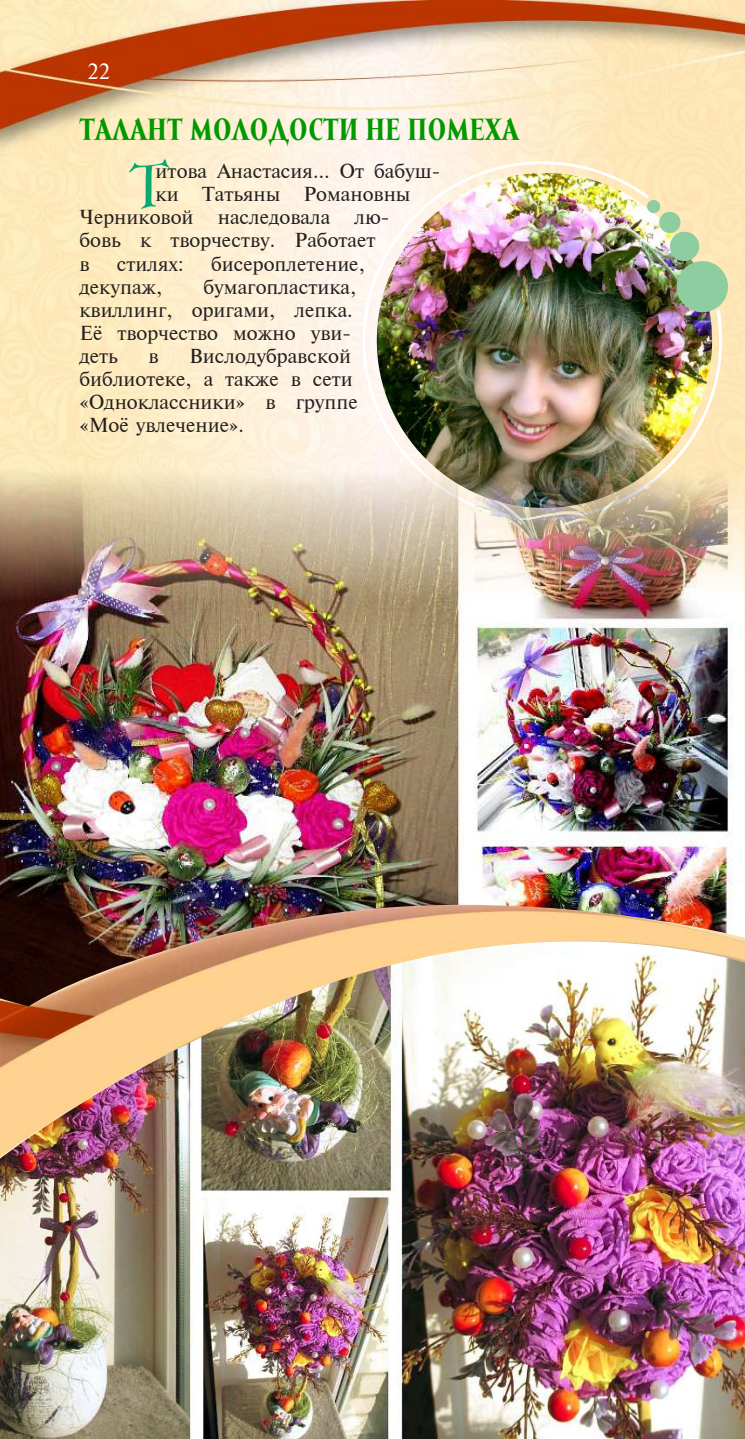
<style>
.page{position:relative;width:745px;height:1439px;background:#fff}
.page>*{position:absolute;margin:0;border:0;box-sizing:border-box;transform-origin:0 0}
.t1{font:50.57px "Arlekino";color:#09aa71}
.t2{font:700 31.5px "Mramor Medium Pro";color:#090}
.t3{font:21px "Newton C";color:#fff}
.t4{font:19.25px/23.1px "Newton C";color:#231f20}
</style>
<div class="page">
<img style="left:0;top:0;width:744px;height:1439px">
<img style="left:0;top:1006px;width:744px;height:152px">
<img style="left:744px;top:978px;width:1px;height:461px">
<img style="left:357px;top:156px;width:365px;height:311px">
<img style="left:646px;top:199px;width:83px;height:116px">
<img style="left:0;top:467px;width:744px;height:539px">
<p class="t3" style="left:87px;top:59px;width:24px">22</p>
<h2 class="t2" style="left:79px;top:112px;width:441px">ТАЛАНТ МОЛОДОСТИ НЕ ПОМЕХА</h2>
<h1 class="t1" style="left:128px;top:154px;width:29px">Т</h1>
<p class="t4" style="left:155px;top:160px;width:286px">итова Анастасия… От бабуш-</p>
<p class="t4" style="left:155px;top:183px;width:256px">ки Татьяны Романовны</p>
<p class="t4" style="left:79px;top:206px;width:115px">Черниковой</p>
<p class="t4" style="left:218px;top:206px;width:114px">наследовала</p>
<p class="t4" style="left:79px;top:206px;width:311px;text-indent:275px">лю&shy;бовь к творчеству. Работает в</p>
<p class="t4" style="left:117px;top:252px;width:68px">стилях:</p>
<p class="t4" style="left:211px;top:252px;width:155px">бисероплетение,</p>
<p class="t4" style="left:79px;top:275px;width:84px">декупаж,</p>
<p class="t4" style="left:79px;top:275px;width:278px;text-indent:124px">бумагопластика, квиллинг, оригами, лепка.<br>Её творчество можно уви&shy;деть</p>
<p class="t4" style="left:79px;top:344px;width:280px;text-indent:110px">Вислодубравской библиотеке, а также в сети «Одноклассники» в группе «Моё увлечение».</p>
<p class="t4" style="left:148px;top:344px;width:12px">в</p>
</div>
